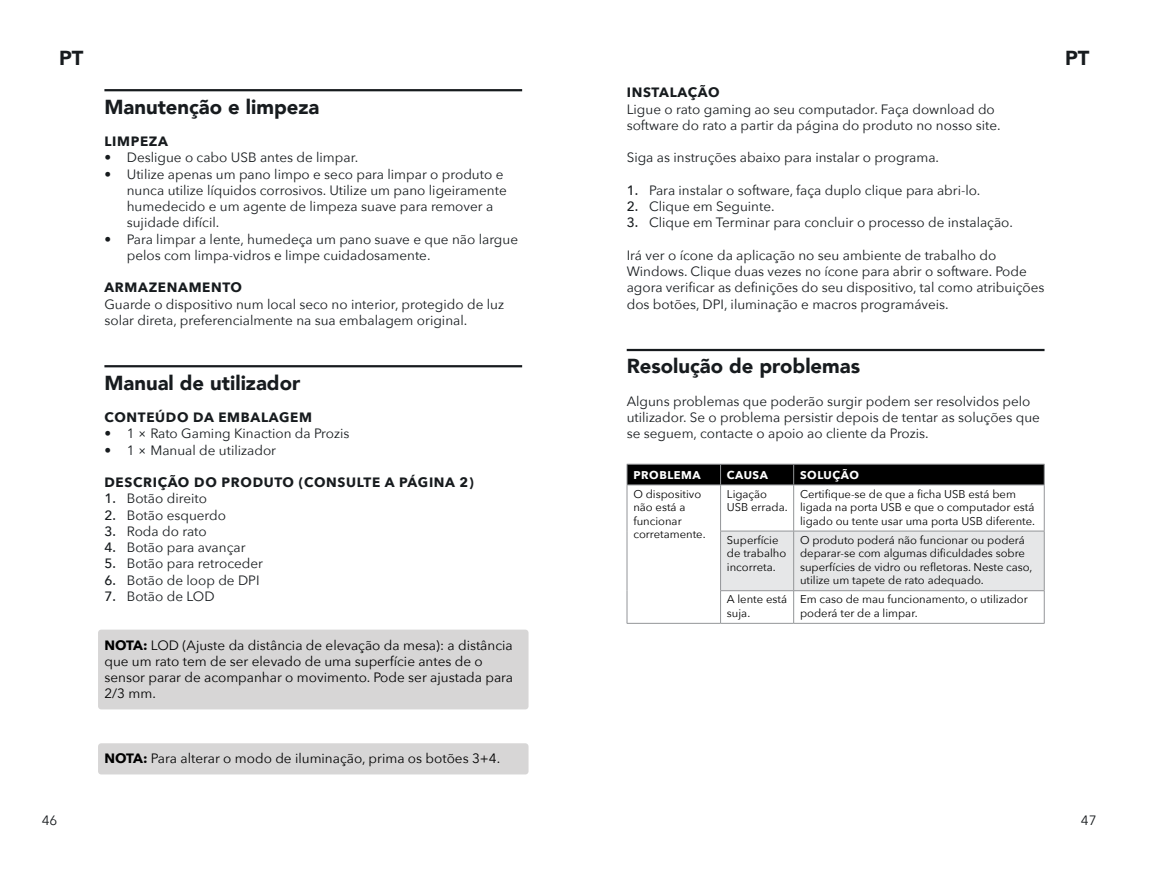
<style>
.page{position:relative;width:1149px;height:893px;background:#fff}
.page>*{position:absolute;margin:0;border:0;box-sizing:border-box;transform-origin:0 0}
.t1{font:900 20.25px "Avenir";color:#171b1e}
.t2{font:13.5px/16.2px "Avenir Next";color:#171b1e}
.t3{font:13.5px/16.2px "Avenir Next";color:#000}
.t4{font:700 13.5px "Avenir Next";letter-spacing:.05em;color:#171b1e}
.t5{font:11.25px/13.5px "Avenir Next";color:#000}
.t6{font:700 11.25px "Avenir Next";letter-spacing:.05em;color:#fff}
.s1{font-weight:500}
.s2{font-weight:700}
</style>
<div class="page">
<hr style="left:626px;top:349px;width:418px;height:2px;background:#171b1e">
<div style="left:721px;top:532px;width:322px;height:58px;background:#e6e7e8"></div>
<svg style="left:626px;top:464px;width:418px;height:21px;background:#0b0b0b"></svg>
<hr style="left:626px;top:485px;width:94px;height:1px;background:#939598">
<hr style="left:626px;top:485px;width:1px;height:46px;background:#939598">
<hr style="left:720px;top:485px;width:73px;height:1px;background:#939598">
<hr style="left:720px;top:485px;width:1px;height:46px;background:#939598">
<hr style="left:793px;top:485px;width:251px;height:1px;background:#939598">
<hr style="left:793px;top:485px;width:1px;height:46px;background:#939598">
<hr style="left:1043px;top:485px;width:1px;height:46px;background:#939598">
<hr style="left:626px;top:531px;width:1px;height:60px;background:#939598">
<hr style="left:720px;top:531px;width:73px;height:1px;background:#939598">
<hr style="left:720px;top:531px;width:1px;height:59px;background:#939598">
<hr style="left:793px;top:531px;width:251px;height:1px;background:#939598">
<hr style="left:793px;top:531px;width:1px;height:59px;background:#939598">
<hr style="left:1043px;top:531px;width:1px;height:59px;background:#939598">
<hr style="left:626px;top:591px;width:1px;height:32px;background:#939598">
<hr style="left:720px;top:590px;width:73px;height:1px;background:#939598">
<hr style="left:720px;top:591px;width:1px;height:32px;background:#939598">
<hr style="left:793px;top:590px;width:251px;height:1px;background:#939598">
<hr style="left:793px;top:591px;width:1px;height:32px;background:#939598">
<hr style="left:1043px;top:591px;width:1px;height:32px;background:#939598">
<hr style="left:626px;top:623px;width:94px;height:1px;background:#939598">
<hr style="left:720px;top:623px;width:73px;height:1px;background:#939598">
<hr style="left:793px;top:623px;width:251px;height:1px;background:#939598">
<hr style="left:104px;top:89px;width:418px;height:2px;background:#171b1e">
<hr style="left:104px;top:365px;width:418px;height:2px;background:#171b1e">
<div style="left:98px;top:630px;width:430px;height:79px;background:#d7d6d6;border-radius:3px"></div>
<div style="left:98px;top:743px;width:430px;height:31px;background:#d7d6d6;border-radius:3px"></div>
<h1 class="t1" style="left:59px;top:41px;width:26px">PT</h1>
<h1 class="t1" style="left:1064px;top:41px;width:26px">PT</h1>
<p class="t4" style="left:626px;top:81px;width:94px">INSTALAÇÃO</p>
<p class="t2" style="left:626px;top:100px;width:375px">Ligue o rato gaming ao seu computador. Faça download do software do rato a partir da página do produto no nosso site.</p>
<p class="t2" style="left:626px;top:149px;width:314px">Siga as instruções abaixo para instalar o programa.</p>
<p class="t2" style="left:626px;top:181px;width:355px"><span class="s1">1.</span> Para instalar o software, faça duplo clique para abri-lo.</p>
<p class="t2" style="left:626px;top:198px;width:149px"><span class="s1">2.</span> Clique em Seguinte.</p>
<p class="t2" style="left:626px;top:214px;width:387px"><span class="s1">3.</span> Clique em Terminar para concluir o processo de instalação.</p>
<p class="t2" style="left:626px;top:246px;width:419px">Irá ver o ícone da aplicação no seu ambiente de trabalho do Windows. Clique duas vezes no ícone para abrir o software. Pode agora verificar as definições do seu dispositivo, tal como atribuições dos botões, DPI, iluminação e macros programáveis.</p>
<h1 class="t1" style="left:104px;top:89px;width:216px">Manutenção e limpeza</h1>
<p class="t4" style="left:104px;top:130px;width:65px">LIMPEZA</p>
<p class="t2" style="left:104px;top:149px;width:255px">• Desligue o cabo USB antes de limpar.</p>
<p class="t2" style="left:127px;top:165px;width:381px;text-indent:-22px">• Utilize apenas um pano limpo e seco para limpar o produto e nunca utilize líquidos corrosivos. Utilize um pano ligeiramente humedecido e um agente de limpeza suave para remover a sujidade difícil.</p>
<p class="t2" style="left:127px;top:230px;width:392px;text-indent:-22px">• Para limpar a lente, humedeça um pano suave e que não largue pelos com limpa-vidros e limpe cuidadosamente.</p>
<p class="t4" style="left:104px;top:276px;width:139px">ARMAZENAMENTO</p>
<p class="t2" style="left:104px;top:295px;width:401px">Guarde o dispositivo num local seco no interior, protegido de luz solar direta, preferencialmente na sua embalagem original.</p>
<h1 class="t1" style="left:104px;top:365px;width:197px">Manual de utilizador</h1>
<p class="t4" style="left:104px;top:406px;width:209px">CONTEÚDO DA EMBALAGEM</p>
<p class="t2" style="left:104px;top:425px;width:246px">• 1 × Rato Gaming Kinaction da Prozis</p>
<p class="t2" style="left:104px;top:441px;width:173px">• 1 × Manual de utilizador</p>
<p class="t4" style="left:104px;top:471px;width:370px">DESCRIÇÃO DO PRODUTO (CONSULTE A PÁGINA 2)</p>
<p class="t2" style="left:104px;top:490px;width:104px"><span class="s1">1.</span> Botão direito</p>
<p class="t2" style="left:104px;top:506px;width:123px"><span class="s1">2.</span> Botão esquerdo</p>
<p class="t2" style="left:104px;top:522px;width:104px"><span class="s1">3.</span> Roda do rato</p>
<p class="t2" style="left:104px;top:539px;width:143px"><span class="s1">4.</span> Botão para avançar</p>
<p class="t2" style="left:104px;top:555px;width:160px"><span class="s1">5.</span> Botão para retroceder</p>
<p class="t2" style="left:104px;top:571px;width:157px"><span class="s1">6.</span> Botão de loop de DPI</p>
<p class="t2" style="left:104px;top:587px;width:112px"><span class="s1">7.</span> Botão de LOD</p>
<p class="t3" style="left:104px;top:636px;width:410px"><span class="s2">NOTA:</span> LOD (Ajuste da distância de elevação da mesa): a distância que um rato tem de ser elevado de uma superfície antes de o sensor parar de acompanhar o movimento. Pode ser ajustada para 2/3 mm.</p>
<p class="t3" style="left:104px;top:750px;width:397px"><span class="s2">NOTA:</span> Para alterar o modo de iluminação, prima os botões 3+4.</p>
<h1 class="t1" style="left:626px;top:349px;width:235px">Resolução de problemas</h1>
<p class="t2" style="left:626px;top:393px;width:414px">Alguns problemas que poderão surgir podem ser resolvidos pelo utilizador. Se o problema persistir depois de tentar as soluções que se seguem, contacte o apoio ao cliente da Prozis.</p>
<p class="t6" style="left:633px;top:465px;width:69px">PROBLEMA</p>
<p class="t6" style="left:726px;top:465px;width:43px">CAUSA</p>
<p class="t6" style="left:799px;top:465px;width:60px">SOLUÇÃO</p>
<p class="t5" style="left:633px;top:487px;width:74px">O dispositivo não está a funcionar corretamente.</p>
<p class="t5" style="left:726px;top:487px;width:62px">Ligação<br>USB errada.</p>
<p class="t5" style="left:799px;top:487px;width:236px">Certifique-se de que a ficha USB está bem ligada na porta USB e que o computador está ligado ou tente usar uma porta USB diferente.</p>
<p class="t5" style="left:726px;top:533px;width:61px">Superfície de trabalho incorreta.</p>
<p class="t5" style="left:799px;top:533px;width:234px">O produto poderá não funcionar ou poderá deparar-se com algumas dificuldades sobre superfícies de vidro ou refletoras. Neste caso, utilize um tapete de rato adequado.</p>
<p class="t5" style="left:726px;top:592px;width:62px">A lente está suja.</p>
<p class="t5" style="left:799px;top:592px;width:229px">Em caso de mau funcionamento, o utilizador poderá ter de a limpar.</p>
<p class="t2" style="left:42px;top:812px;width:17px">46</p>
<p class="t2" style="left:1080px;top:812px;width:17px">47</p>
</div>
